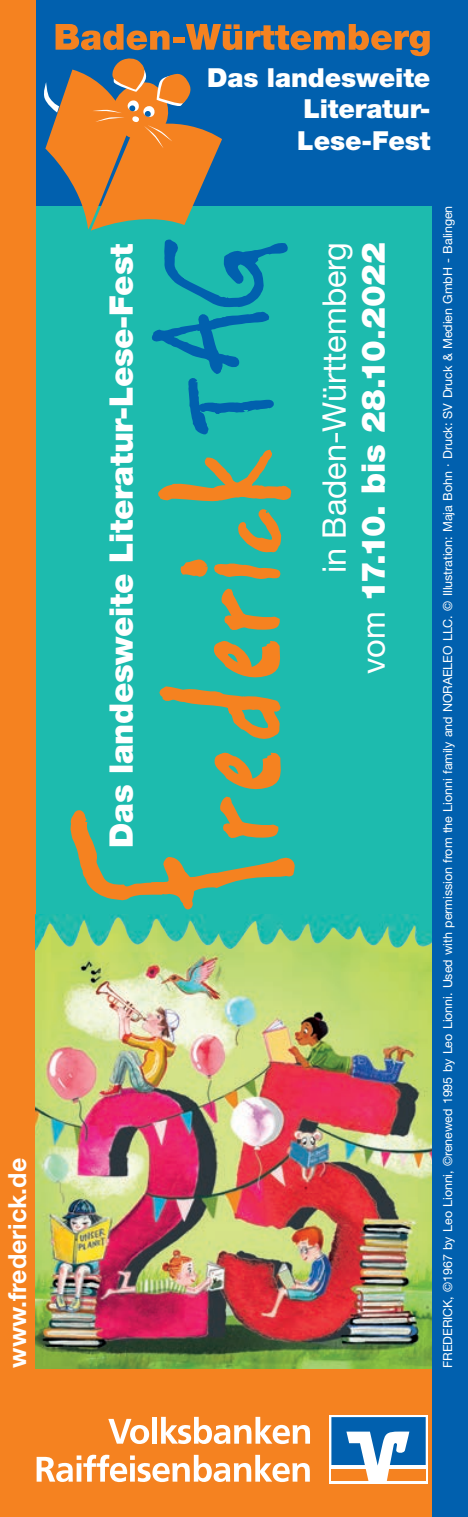
<style>
.page{position:relative;width:468px;height:1517px;background:#fff}
.page>*{position:absolute;margin:0;border:0;box-sizing:border-box;transform-origin:0 0}
.t1{font:900 32.5px "Helvetica Neue LT Std";letter-spacing:-.01em;color:#fff}
.t2{font:32.5px "Helvetica Neue LT Std";color:#fff}
.t3{font:900 26.25px "Helvetica Neue LT Std";letter-spacing:-.005em;color:#fff}
.t4{font:700 25px "Helvetica Neue LT Std";color:#fff}
.t5{font:12.5px "Helvetica Neue LT Std";letter-spacing:-.01em;color:#fff}
.s1{font-weight:400}
</style>
<div class="page">
<div style="left:35px;top:206px;width:408px;height:745px;background:#1dbbae"></div>
<div style="left:35px;top:0;width:433px;height:205px;background:#0160ae"></div>
<div style="left:0;top:1368px;width:432px;height:149px;background:#f58220"></div>
<div style="left:0;top:0;width:35px;height:1517px;background:#f58220"></div>
<svg style="left:329px;top:1415px;width:99px;height:68px"></svg>
<svg style="left:331px;top:1417px;width:94px;height:64px;background:#7094b1"></svg>
<svg style="left:108px;top:1418px;width:41px;height:26px"></svg>
<div style="left:152px;top:1416px;width:5px;height:27px;background:#fff"></div>
<svg style="left:161px;top:1416px;width:149px;height:28px"></svg>
<svg style="left:37px;top:1454px;width:273px;height:28px"></svg>
<svg style="left:42px;top:24px;width:387px;height:411px"></svg>
<svg style="left:70px;top:752px;width:225px;height:158px"></svg>
<svg style="left:160px;top:641px;width:121px;height:96px"></svg>
<svg style="left:180px;top:559px;width:101px;height:71px"></svg>
<svg style="left:238px;top:509px;width:44px;height:42px"></svg>
<svg style="left:158px;top:449px;width:134px;height:51px"></svg>
<img style="left:35px;top:1269px;width:397px;height:99px">
<img style="left:35px;top:914px;width:397px;height:355px">
<div style="left:432px;top:0;width:36px;height:1517px;background:#0160ae"></div>
<p class="t4" style="left:2px;top:1367px;width:211px;rotate:-90deg">www.frederick.de</p>
<p class="t1" style="left:102px;top:847px;width:605px;rotate:-90deg">Das landesweite Literatur-Lese-Fest</p>
<p class="t3" style="left:207px;top:62px;width:225px">Das landesweite</p>
<p class="t3" style="left:303px;top:93px;width:129px">Literatur-</p>
<p class="t3" style="left:297px;top:125px;width:135px">Lese-Fest</p>
<p class="t2" style="left:315px;top:573px;width:332px;rotate:-90deg">in Baden-Württemberg</p>
<p class="t1" style="left:354px;top:674px;width:433px;rotate:-90deg"><span class="s1">vom</span> 17.10. bis 28.10.2022</p>
<p class="t5" style="left:440px;top:1367px;width:1163px;rotate:-90deg">FREDERICK, ©1967 by Leo Lionni, ©renewed 1995 by Leo Lionni. Used with permission from the Lionni family and NORAELEO LLC. © Illustration: Maja Bohn · Druck: SV Druck &amp; Medien GmbH - Balingen</p>
</div>
